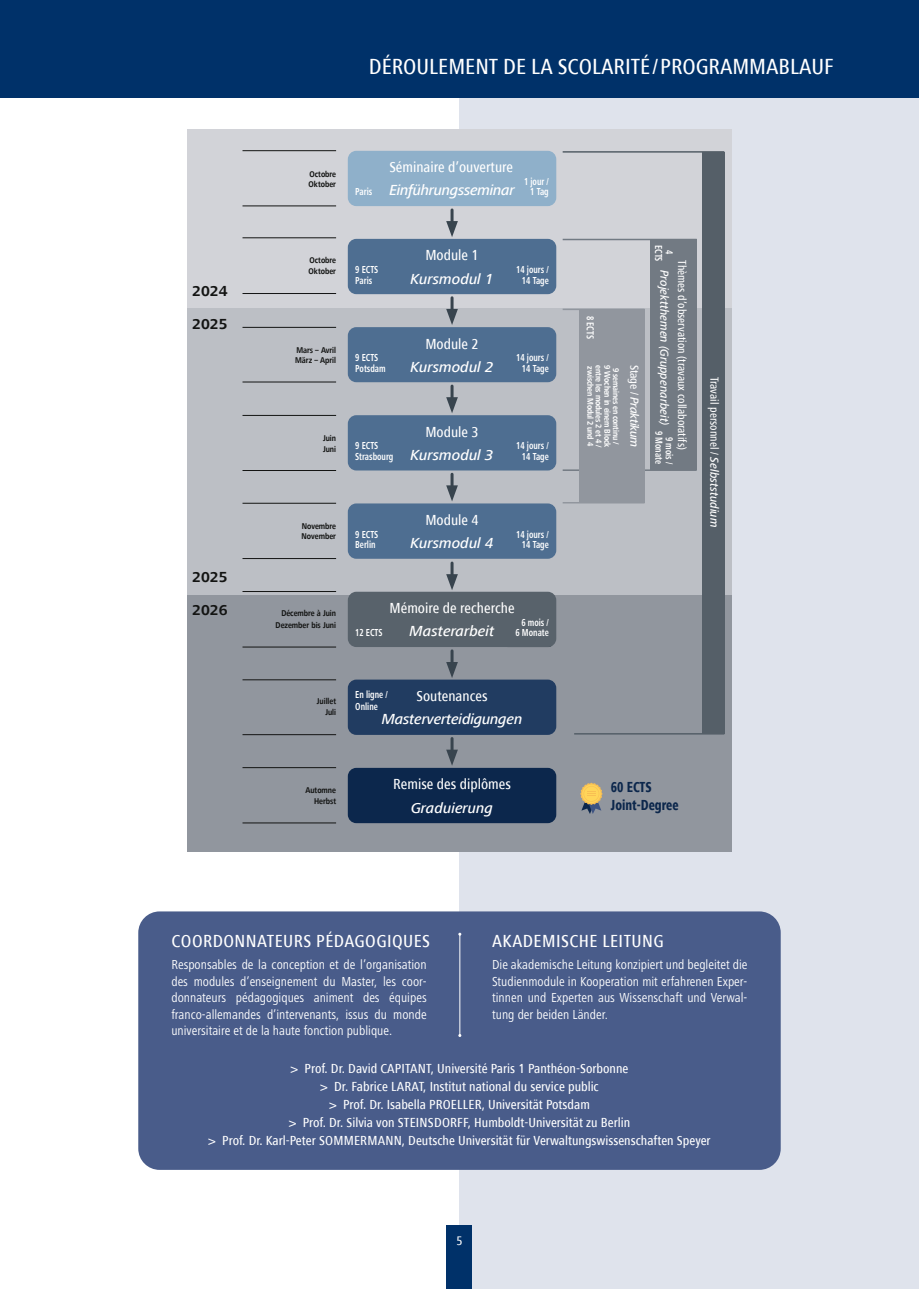
<style>
.page{position:relative;width:919px;height:1289px;background:#fff}
.page>*{position:absolute;margin:0;border:0;box-sizing:border-box;transform-origin:0 0}
.t1{font:500 condensed 22.5px "Frutiger Next LT";color:#fff}
.t2{font:500 condensed 18px "Frutiger Next LT";letter-spacing:.025em;color:#fff}
.t3{font:500 condensed 15px "Frutiger Next LT";color:#fff}
.t4{font:italic 500 15px "Frutiger Next LT";color:#fff}
.t5{font:italic 500 15px "Frutiger Next LT";letter-spacing:-.02em;color:#fff}
.t6{font:800 condensed 15px/18px "Frutiger Next LT";color:#0c274c;scale:.84 1}
.t7{font:700 15px/32.4px "Frutiger Next LT";color:#131413}
.t8{font:condensed 13.5px/16.5px "Frutiger Next LT";color:#fff;text-align:justify}
.t9{font:500 condensed 13.5px/18px "Frutiger Next LT";color:#fff;text-align:center}
.t10{font:500 condensed 12.75px "Frutiger Next LT";color:#fff}
.t11{font:500 condensed 12px "Frutiger Next LT";color:#fff;scale:.95 1}
.t12{font:italic 500 12px "Frutiger Next LT";color:#fff;scale:.95 1}
.t13{font:italic 500 12px "Frutiger Next LT";color:#fff}
.t14{font:700 condensed 10.5px/10.5px "Frutiger Next Pro";color:#fff;text-align:center;scale:.84 1}
.t15{font:700 8.7px/10.5px "Frutiger Next LT";color:#131413;scale:.84 1}
.t16{font:700 8.7px "Frutiger Next LT";letter-spacing:-.015em;color:#fff;scale:.84 1}
.t17{font:700 8.4px "Frutiger Next LT";letter-spacing:.015em;color:#fff;scale:.85 1}
.s1{font-style:normal;font-stretch:condensed}
.s2{font-style:italic;font-stretch:normal}
</style>
<div class="page">
<div style="left:459px;top:13px;width:459px;height:1275px;background:#dfe3ec"></div>
<div style="left:187px;top:129px;width:544px;height:179px;background:#d2d3d8"></div>
<div style="left:187px;top:308px;width:544px;height:290px;background:#bcbfc5"></div>
<div style="left:187px;top:594px;width:544px;height:257px;background:#91969e"></div>
<div style="left:0;top:0;width:918px;height:98px;background:#003169"></div>
<div style="left:446px;top:1225px;width:26px;height:63px;background:#003169"></div>
<div style="left:138px;top:911px;width:642px;height:258px;background:#495c8a;border-radius:21px"></div>
<hr style="left:459px;top:934px;width:1px;height:101px;background:#fff">
<hr style="left:562px;top:308px;width:82px;height:2px;background:#91969e">
<hr style="left:562px;top:239px;width:134px;height:1px;background:#727a83">
<hr style="left:562px;top:469px;width:134px;height:2px;background:#727a83">
<div style="left:702px;top:152px;width:22px;height:581px;background:#555f68"></div>
<hr style="left:562px;top:151px;width:162px;height:2px;background:#555f68">
<hr style="left:574px;top:733px;width:150px;height:1px;background:#555f68">
<hr style="left:242px;top:767px;width:94px;height:1px;background:#131413">
<hr style="left:242px;top:822px;width:94px;height:1px;background:#131413">
<hr style="left:242px;top:591px;width:94px;height:1px;background:#131413">
<hr style="left:242px;top:646px;width:94px;height:1px;background:#131413">
<hr style="left:242px;top:734px;width:94px;height:1px;background:#131413">
<hr style="left:242px;top:558px;width:94px;height:1px;background:#131413">
<hr style="left:242px;top:503px;width:94px;height:1px;background:#131413">
<hr style="left:242px;top:470px;width:94px;height:1px;background:#131413">
<hr style="left:242px;top:415px;width:94px;height:1px;background:#131413">
<hr style="left:242px;top:382px;width:94px;height:1px;background:#131413">
<hr style="left:242px;top:293px;width:94px;height:1px;background:#131413">
<hr style="left:242px;top:327px;width:94px;height:1px;background:#131413">
<hr style="left:242px;top:237px;width:94px;height:1px;background:#131413">
<hr style="left:242px;top:150px;width:94px;height:1px;background:#131413">
<hr style="left:242px;top:206px;width:94px;height:1px;background:#131413">
<div style="left:348px;top:327px;width:208px;height:55px;background:#4e6e91;border-radius:9px"></div>
<div style="left:348px;top:415px;width:208px;height:55px;background:#4e6e91;border-radius:9px"></div>
<div style="left:348px;top:503px;width:208px;height:55px;background:#4e6e91;border-radius:9px"></div>
<div style="left:348px;top:591px;width:208px;height:56px;background:#58626b;border-radius:9px"></div>
<div style="left:348px;top:679px;width:208px;height:56px;background:#213c61;border-radius:9px"></div>
<div style="left:348px;top:767px;width:208px;height:56px;background:#0c274c;border-radius:9px"></div>
<div style="left:348px;top:239px;width:208px;height:55px;background:#4e6e91;border-radius:9px"></div>
<div style="left:348px;top:151px;width:208px;height:55px;background:#8fb0ca;border-radius:9px"></div>
<hr style="left:450px;top:298px;width:3px;height:16px;background:#38444e">
<svg style="left:446px;top:309px;width:12px;height:16px"></svg>
<hr style="left:450px;top:386px;width:3px;height:17px;background:#38444e">
<svg style="left:446px;top:397px;width:12px;height:16px"></svg>
<hr style="left:450px;top:474px;width:3px;height:17px;background:#38444e">
<svg style="left:446px;top:485px;width:12px;height:16px"></svg>
<hr style="left:450px;top:563px;width:3px;height:17px;background:#38444e">
<svg style="left:446px;top:574px;width:12px;height:16px"></svg>
<hr style="left:450px;top:738px;width:3px;height:17px;background:#38444e">
<svg style="left:446px;top:749px;width:12px;height:16px"></svg>
<hr style="left:450px;top:210px;width:3px;height:17px;background:#38444e">
<svg style="left:446px;top:221px;width:12px;height:16px"></svg>
<hr style="left:450px;top:651px;width:3px;height:16px;background:#38444e">
<svg style="left:446px;top:662px;width:12px;height:16px"></svg>
<svg style="left:580px;top:782px;width:22px;height:32px"></svg>
<div style="left:579px;top:309px;width:65px;height:194px;background:#91969e"></div>
<div style="left:649px;top:240px;width:47px;height:230px;background:#727a83"></div>
<hr style="left:562px;top:502px;width:82px;height:1px;background:#91969e">
<hr style="left:242px;top:679px;width:94px;height:1px;background:#131413">
<p class="t7" style="left:192px;top:275px;width:37px">2024</p>
<p class="t7" style="left:192px;top:307px;width:37px">2025</p>
<p class="t7" style="left:192px;top:561px;width:37px">2025<br>2026</p>
<h1 class="t1" style="left:369px;top:54px;width:466px">DÉROULEMENT DE LA SCOLARITÉ / PROGRAMMABLAUF</h1>
<p class="t15" style="left:308px;top:169px;width:34px">Octobre<br>Oktober</p>
<p class="t14" style="left:355px;top:187px;width:22px">Paris</p>
<p class="t3" style="left:389px;top:159px;width:125px">Séminaire d’ouverture</p>
<p class="t5" style="left:389px;top:182px;width:127px">Einführungsseminar</p>
<p class="t14" style="left:524px;top:176px;width:31px">1 jour /<br>1 Tag</p>
<p class="t15" style="left:308px;top:255px;width:34px">Octobre<br>Oktober</p>
<p class="t14" style="left:355px;top:264px;width:29px;text-align:left">9 ECTS<br>Paris</p>
<p class="t3" style="left:425px;top:247px;width:55px">Module 1</p>
<p class="t4" style="left:410px;top:270px;width:85px">Kursmodul 1</p>
<p class="t14" style="left:516px;top:264px;width:40px">14 jours /<br>14 Tage</p>
<p class="t15" style="left:295px;top:344px;width:50px">Mars – Avril<br>März – April</p>
<p class="t14" style="left:355px;top:352px;width:38px;text-align:left">9 ECTS<br>Potsdam</p>
<p class="t3" style="left:425px;top:335px;width:55px">Module 2</p>
<p class="t4" style="left:410px;top:358px;width:85px">Kursmodul 2</p>
<p class="t15" style="left:323px;top:433px;width:17px">Juin<br>Juni</p>
<p class="t14" style="left:355px;top:440px;width:47px;text-align:left">9 ECTS<br>Strasbourg</p>
<p class="t3" style="left:425px;top:423px;width:55px">Module 3</p>
<p class="t4" style="left:410px;top:446px;width:85px">Kursmodul 3</p>
<p class="t15" style="left:301px;top:520px;width:43px">Novembre<br>November</p>
<p class="t14" style="left:355px;top:529px;width:29px;text-align:left">9 ECTS<br>Berlin</p>
<p class="t3" style="left:425px;top:511px;width:55px">Module 4</p>
<p class="t4" style="left:410px;top:535px;width:85px">Kursmodul 4</p>
<p class="t14" style="left:516px;top:352px;width:40px">14 jours /<br>14 Tage</p>
<p class="t14" style="left:516px;top:440px;width:40px">14 jours /<br>14 Tage</p>
<p class="t14" style="left:516px;top:529px;width:40px">14 jours /<br>14 Tage</p>
<p class="t15" style="left:275px;top:607px;width:73px;line-height:11.7px;text-align:right">Décembre à Juin<br>Dezember bis Juni</p>
<p class="t14" style="left:355px;top:627px;width:34px">12 ECTS</p>
<p class="t3" style="left:389px;top:600px;width:126px">Mémoire de recherche</p>
<p class="t4" style="left:409px;top:623px;width:86px">Masterarbeit</p>
<p class="t14" style="left:515px;top:617px;width:41px">6 mois /<br>6 Monate</p>
<p class="t17" style="left:511px;top:626px;width:42px">POTSDAM</p>
<p class="t15" style="left:317px;top:696px;width:24px;text-align:right">Juillet<br>Juli</p>
<p class="t14" style="left:355px;top:689px;width:40px;line-height:12px;text-align:left">En ligne /<br>Online</p>
<p class="t3" style="left:416px;top:687px;width:72px">Soutenances</p>
<p class="t4" style="left:382px;top:711px;width:142px">Masterverteidigungen</p>
<p class="t15" style="left:305px;top:785px;width:38px;text-align:right">Automne<br>Herbst</p>
<p class="t3" style="left:393px;top:776px;width:119px">Remise des diplômes</p>
<p class="t4" style="left:411px;top:799px;width:84px">Graduierung</p>
<p class="t14" style="left:595px;top:316px;width:29px;rotate:90deg">8 ECTS</p>
<p class="t16" style="left:595px;top:366px;width:96px;rotate:90deg">zwischen Modul 2 und 4</p>
<p class="t16" style="left:603px;top:365px;width:100px;rotate:90deg">entre les modules 2 et 4 /</p>
<p class="t16" style="left:612px;top:365px;width:99px;rotate:90deg">9 Wochen in einem Block</p>
<p class="t16" style="left:621px;top:368px;width:93px;rotate:90deg">9 semaines en continu /</p>
<p class="t13" style="left:641px;top:365px;width:84px;rotate:90deg"><span class="s1">Stage /</span> Praktikum</p>
<p class="t14" style="left:674px;top:245px;width:21px;rotate:90deg">4<br>ECTS</p>
<p class="t12" style="left:671px;top:270px;width:165px;rotate:90deg">Projektthemen (Gruppenarbeit)</p>
<p class="t11" style="left:688px;top:260px;width:201px;rotate:90deg">Thèmes d’observation (travaux collaboratifs)</p>
<p class="t14" style="left:674px;top:431px;width:41px;rotate:90deg">9 mois /<br>9 Monate</p>
<p class="t11" style="left:721px;top:377px;width:160px;rotate:90deg">Travail personnel / <span class="s2">Selbststudium</span></p>
<p class="t6" style="left:611px;top:778px;width:82px">60 ECTS<br>Joint-Degree</p>
<h2 class="t2" style="left:171px;top:931px;width:260px">COORDONNATEURS PÉDAGOGIQUES</h2>
<h2 class="t2" style="left:492px;top:931px;width:173px">AKADEMISCHE LEITUNG</h2>
<p class="t8" style="left:492px;top:956px;width:257px">Die akademische Leitung konzipiert und begleitet die Studienmodule in Kooperation mit erfahrenen Exper&shy;tinnen und Experten aus Wissenschaft und Verwal&shy;tung der beiden Länder.</p>
<p class="t8" style="left:171px;top:956px;width:257px">Responsables de la conception et de l’organisation des modules d’enseignement du Master, les coor&shy;donnateurs pédagogiques animent des équipes franco-allemandes d’intervenants, issus du monde universitaire et de la haute fonction publique.</p>
<p class="t9" style="left:208px;top:1059px;width:504px">&gt; Prof. Dr. David CAPITANT, Université Paris 1 Panthéon-Sorbonne<br>&gt; Dr. Fabrice LARAT, Institut national du service public<br>&gt; Prof. Dr. Isabella PROELLER, Universität Potsdam<br>&gt; Prof. Dr. Silvia von STEINSDORFF, Humboldt-Universität zu Berlin<br>&gt; Prof. Dr. Karl-Peter SOMMERMANN, Deutsche Universität für Verwaltungswissenschaften Speyer</p>
<p class="t10" style="left:456px;top:1233px;width:8px">5</p>
</div>
